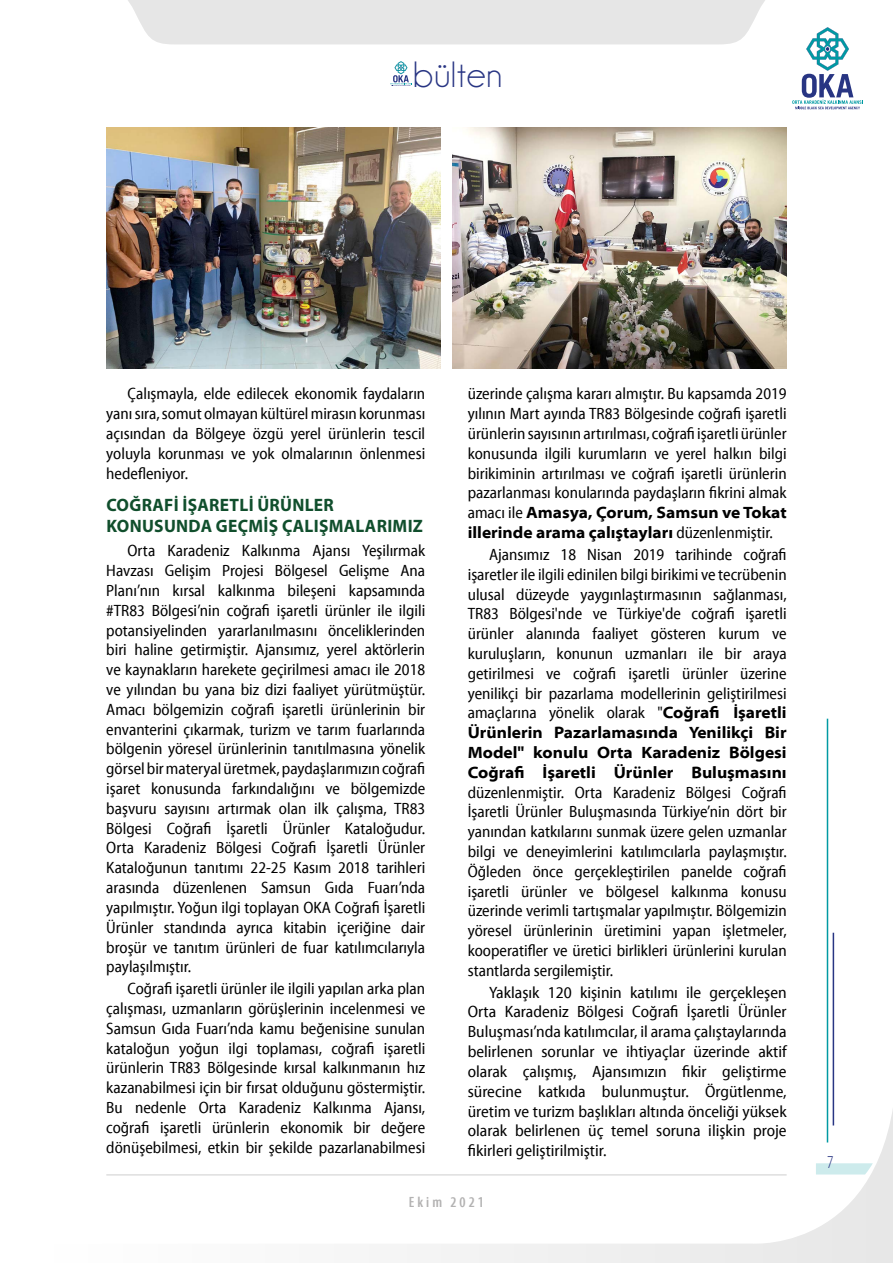
<style>
.page{position:relative;width:893px;height:1263px;background:#fff}
.page>*{position:absolute;margin:0;border:0;box-sizing:border-box;transform-origin:0 0}
.t1{font:36.9px "Champagne&Limousines";letter-spacing:.02em;color:#283583}
.t2{font:700 18px/21.6px "Myriad Pro";letter-spacing:.015em;color:#104e2c}
.t3{font:300 condensed 18px "Myriad Pro";color:#283583}
.t4{font:semi-condensed 16.5px/19.8px "Myriad Pro";color:#000;text-align:justify}
.t5{font:600 condensed 15px "Myriad Pro";letter-spacing:.2em;color:#b3b2b2}
.s1{font-weight:700;font-stretch:semi-expanded}
</style>
<div class="page">
<svg style="left:106px;top:1053px;width:787px;height:210px"></svg>
<svg style="left:816px;top:1163px;width:57px;height:11px"></svg>
<hr style="left:827px;top:719px;width:1px;height:423px;background:#009aa3">
<hr style="left:833px;top:933px;width:1px;height:192px;background:#283583">
<hr style="left:106px;top:1174px;width:681px;height:1px;background:#000">
<svg style="left:128px;top:0;width:735px;height:109px"></svg>
<img style="left:106px;top:128px;width:334px;height:241px">
<img style="left:453px;top:128px;width:334px;height:241px">
<h1 class="t1" style="left:413px;top:56px;width:91px">bülten</h1>
<p class="t4" style="left:106px;top:384px;width:320px;text-indent:21px">Çalışmayla, elde edilecek ekonomik faydaların yanı sıra, somut olmayan kültürel mirasın korunması açısından da Bölgeye özgü yerel ürünlerin tescil yoluyla korunması ve yok olmalarının önlenmesi hedefleniyor.</p>
<p class="t2" style="left:106px;top:493px;width:318px">COĞRAFI İŞARETLI ÜRÜNLER<br>KONUSUNDA GEÇMIŞ ÇALIŞMALARIMIZ</p>
<p class="t4" style="left:106px;top:541px;width:320px;text-indent:21px">Orta Karadeniz Kalkınma Ajansı Yeşilırmak Havzası Gelişim Projesi Bölgesel Gelişme Ana Planı’nın kırsal kalkınma bileşeni kapsamında #TR83 Bölgesi’nin coğrafi işaretli ürünler ile ilgili potansiyelinden yararlanılmasını önceliklerinden biri haline getirmiştir. Ajansımız, yerel aktörlerin ve kaynakların harekete geçirilmesi amacı ile 2018 ve yılından bu yana biz dizi faaliyet yürütmüştür.<br>Amacı bölgemizin coğrafi işaretli ürünlerinin bir envanterini çıkarmak, turizm ve tarım fuarlarında bölgenin yöresel ürünlerinin tanıtılmasına yönelik görsel bir materyal üretmek, paydaşlarımızın coğrafi işaret konusunda farkındalığını ve bölgemizde başvuru sayısını artırmak olan ilk çalışma, TR83<br>Bölgesi Coğrafi İşaretli Ürünler Kataloğudur.<br>Orta Karadeniz Bölgesi Coğrafi İşaretli Ürünler Kataloğunun tanıtımı 22-25 Kasım 2018 tarihleri arasında düzenlenen Samsun Gıda Fuarı’nda yapılmıştır. Yoğun ilgi toplayan OKA Coğrafi İşaretli Ürünler standında ayrıca kitabin içeriğine dair broşür ve tanıtım ürünleri de fuar katılımcılarıyla paylaşılmıştır.</p>
<p class="t4" style="left:106px;top:979px;width:320px;text-indent:21px">Coğrafi işaretli ürünler ile ilgili yapılan arka plan çalışması, uzmanların görüşlerinin incelenmesi ve Samsun Gıda Fuarı’nda kamu beğenisine sunulan kataloğun yoğun ilgi toplaması, coğrafi işaretli ürünlerin TR83 Bölgesinde kırsal kalkınmanın hız kazanabilmesi için bir fırsat olduğunu göstermiştir.<br>Bu nedenle Orta Karadeniz Kalkınma Ajansı, coğrafi işaretli ürünlerin ekonomik bir değere dönüşebilmesi, etkin bir şekilde pazarlanabilmesi</p>
<p class="t4" style="left:468px;top:384px;width:320px">üzerinde çalışma kararı almıştır. Bu kapsamda 2019 yılının Mart ayında TR83 Bölgesinde coğrafi işaretli ürünlerin sayısının artırılması, coğrafi işaretli ürünler konusunda ilgili kurumların ve yerel halkın bilgi birikiminin artırılması ve coğrafi işaretli ürünlerin pazarlanması konularında paydaşların fikrini almak amacı ile <span class="s1">Amasya, Çorum, Samsun ve Tokat illerinde arama çalıştayları</span> düzenlenmiştir.</p>
<p class="t4" style="left:468px;top:545px;width:320px;text-indent:21px">Ajansımız 18 Nisan 2019 tarihinde coğrafi işaretler ile ilgili edinilen bilgi birikimi ve tecrübenin ulusal düzeyde yaygınlaştırmasının sağlanması, TR83 Bölgesi'nde ve Türkiye'de coğrafi işaretli ürünler alanında faaliyet gösteren kurum ve kuruluşların, konunun uzmanları ile bir araya getirilmesi ve coğrafi işaretli ürünler üzerine yenilikçi bir pazarlama modellerinin geliştirilmesi amaçlarına yönelik olarak "<span class="s1">Coğrafi İşaretli Ürünlerin Pazarlamasında Yenilikçi Bir Model" konulu Orta Karadeniz Bölgesi Coğrafi İşaretli Ürünler Buluşmasını</span></p>
<p class="t4" style="left:468px;top:782px;width:320px">düzenlenmiştir. Orta Karadeniz Bölgesi Coğrafi İşaretli Ürünler Buluşmasında Türkiye’nin dört bir yanından katkılarını sunmak üzere gelen uzmanlar bilgi ve deneyimlerini katılımcılarla paylaşmıştır.<br>Öğleden önce gerçekleştirilen panelde coğrafi işaretli ürünler ve bölgesel kalkınma konusu üzerinde verimli tartışmalar yapılmıştır. Bölgemizin yöresel ürünlerinin üretimini yapan işletmeler, kooperatifler ve üretici birlikleri ürünlerini kurulan stantlarda sergilemiştir.</p>
<p class="t4" style="left:468px;top:982px;width:320px;text-indent:21px">Yaklaşık 120 kişinin katılımı ile gerçekleşen Orta Karadeniz Bölgesi Coğrafi İşaretli Ürünler Buluşması’nda katılımcılar, il arama çalıştaylarında belirlenen sorunlar ve ihtiyaçlar üzerinde aktif olarak çalışmış, Ajansımızın fikir geliştirme sürecine katkıda bulunmuştur. Örgütlenme, üretim ve turizm başlıkları altında önceliği yüksek olarak belirlenen üç temel soruna ilişkin proje fikirleri geliştirilmiştir.</p>
<p class="t5" style="left:409px;top:1194px;width:77px">Ekim 2021</p>
<p class="t3" style="left:827px;top:1153px;width:8px">7</p>
</div>
